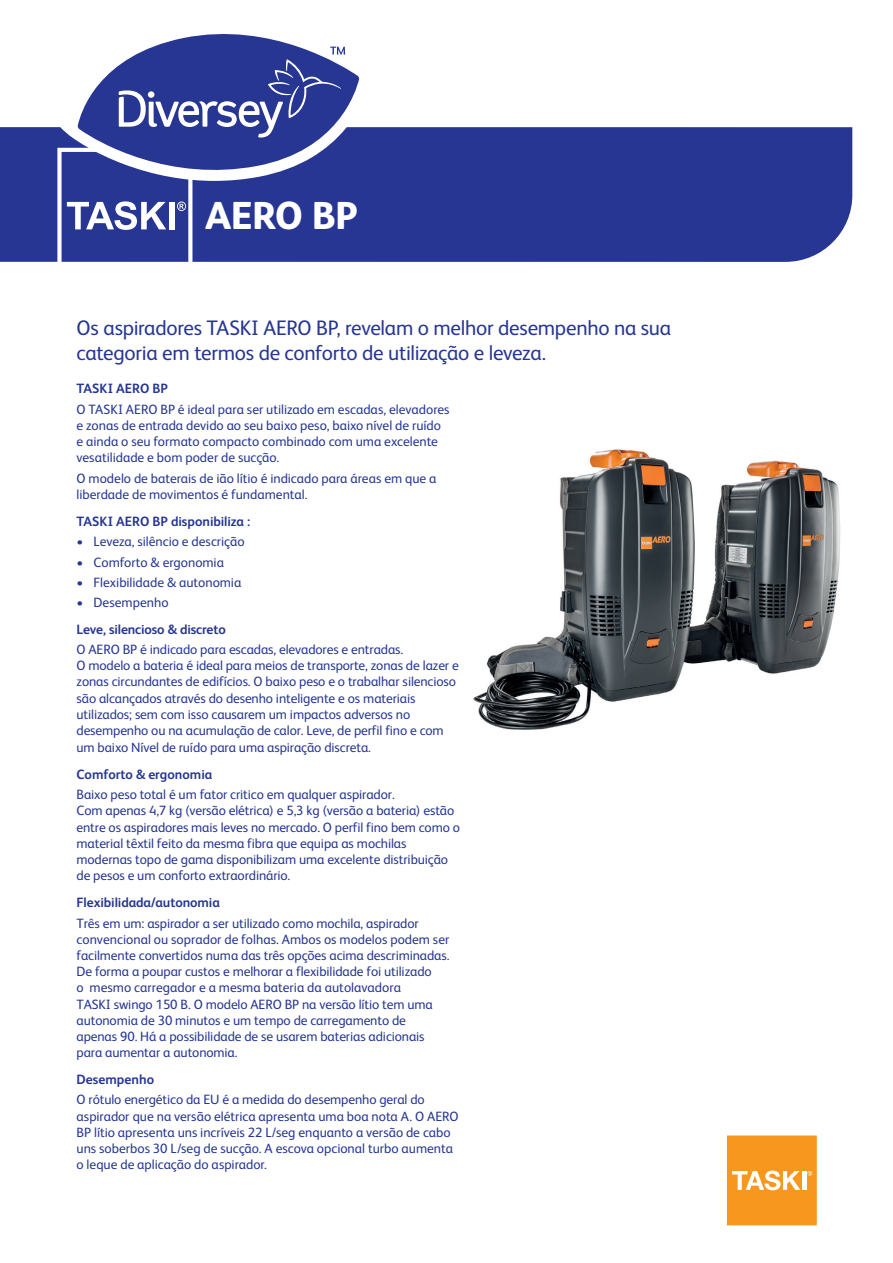
<style>
.page{position:relative;width:893px;height:1263px;background:#fff}
.page>*{position:absolute;margin:0;border:0;box-sizing:border-box;transform-origin:0 0}
.t1{font:800 39px "FS Albert Pro";letter-spacing:-.02em;color:#fff}
.t2{font:21px/25.2px "FS Albert Pro";letter-spacing:-.015em;color:#263692}
.t3{font:13.5px/16.2px "FS Albert Pro";letter-spacing:-.01em;color:#263692}
.t4{font:700 13.5px "FS Albert Pro";letter-spacing:-.005em;color:#263692}
</style>
<div class="page">
<div style="left:0;top:127px;width:852px;height:135px;background:#263692"></div>
<svg style="left:727px;top:1135px;width:90px;height:90px"></svg>
<svg style="left:57px;top:148px;width:135px;height:114px"></svg>
<div style="left:169px;top:202px;width:6px;height:27px;background:#fff"></div>
<img style="left:473px;top:449px;width:368px;height:281px">
<svg style="left:58px;top:78px;width:316px;height:103px"></svg>
<svg style="left:78px;top:34px;width:281px;height:148px;fill:#263692"></svg>
<svg style="left:119px;top:47px;width:226px;height:91px"></svg>
<h1 class="t1" style="left:205px;top:185px;width:154px">AERO BP</h1>
<h2 class="t2" style="left:77px;top:314px;width:596px">Os aspiradores TASKI AERO BP, revelam o melhor desempenho na sua categoria em termos de conforto de utilização e leveza.</h2>
<p class="t4" style="left:77px;top:379px;width:93px">TASKI AERO BP</p>
<p class="t3" style="left:77px;top:400px;width:375px">O TASKI AERO BP é ideal para ser utilizado em escadas, elevadores e zonas de entrada devido ao seu baixo peso, baixo nível de ruído e ainda o seu formato compacto combinado com uma excelente vesatilidade e bom poder de sucção.</p>
<p class="t3" style="left:77px;top:469px;width:362px">O modelo de baterais de ião lítio é indicado para áreas em que a liberdade de movimentos é fundamental.</p>
<p class="t4" style="left:77px;top:511px;width:175px">TASKI AERO BP disponibiliza :</p>
<p class="t3" style="left:77px;top:532px;width:170px">• Leveza, silêncio e descrição</p>
<p class="t3" style="left:77px;top:553px;width:149px">• Comforto &amp; ergonomia</p>
<p class="t3" style="left:77px;top:573px;width:166px">• Flexibilidade &amp; autonomia</p>
<p class="t3" style="left:77px;top:594px;width:94px">• Desempenho</p>
<p class="t4" style="left:77px;top:620px;width:151px">Leve, silencioso &amp; discreto</p>
<p class="t3" style="left:77px;top:640px;width:384px">O AERO BP é indicado para escadas, elevadores e entradas.<br>O modelo a bateria é ideal para meios de transporte, zonas de lazer e zonas circundantes de edifícios. O baixo peso e o trabalhar silencioso são alcançados através do desenho inteligente e os materiais utilizados; sem com isso causarem um impactos adversos no desempenho ou na acumulação de calor. Leve, de perfil fino e com um baixo Nível de ruído para uma aspiração discreta.</p>
<p class="t4" style="left:77px;top:765px;width:137px">Comforto &amp; ergonomia</p>
<p class="t3" style="left:77px;top:785px;width:385px">Baixo peso total é um fator critico em qualquer aspirador.<br>Com apenas 4,7 kg (versão elétrica) e 5,3 kg (versão a bateria) estão entre os aspiradores mais leves no mercado. O perfil fino bem como o material têxtil feito da mesma fibra que equipa as mochilas modernas topo de gama disponibilizam uma excelente distribuição de pesos e um conforto extraordinário.</p>
<p class="t4" style="left:77px;top:893px;width:145px">Flexibilidada/autonomia</p>
<p class="t3" style="left:77px;top:914px;width:374px">Três em um: aspirador a ser utilizado como mochila, aspirador convencional ou soprador de folhas. Ambos os modelos podem ser facilmente convertidos numa das três opções acima descriminadas.<br>De forma a poupar custos e melhorar a flexibilidade foi utilizado<br>o mesmo carregador e a mesma bateria da autolavadora<br>TASKI swingo 150 B. O modelo AERO BP na versão lítio tem uma autonomia de 30 minutos e um tempo de carregamento de apenas 90. Há a possibilidade de se usarem baterias adicionais para aumentar a autonomia.</p>
<p class="t4" style="left:77px;top:1070px;width:79px">Desempenho</p>
<p class="t3" style="left:77px;top:1091px;width:384px">O rótulo energético da EU é a medida do desempenho geral do aspirador que na versão elétrica apresenta uma boa nota A. O AERO BP lítio apresenta uns incríveis 22 L/seg enquanto a versão de cabo uns soberbos 30 L/seg de sucção. A escova opcional turbo aumenta o leque de aplicação do aspirador.</p>
</div>
